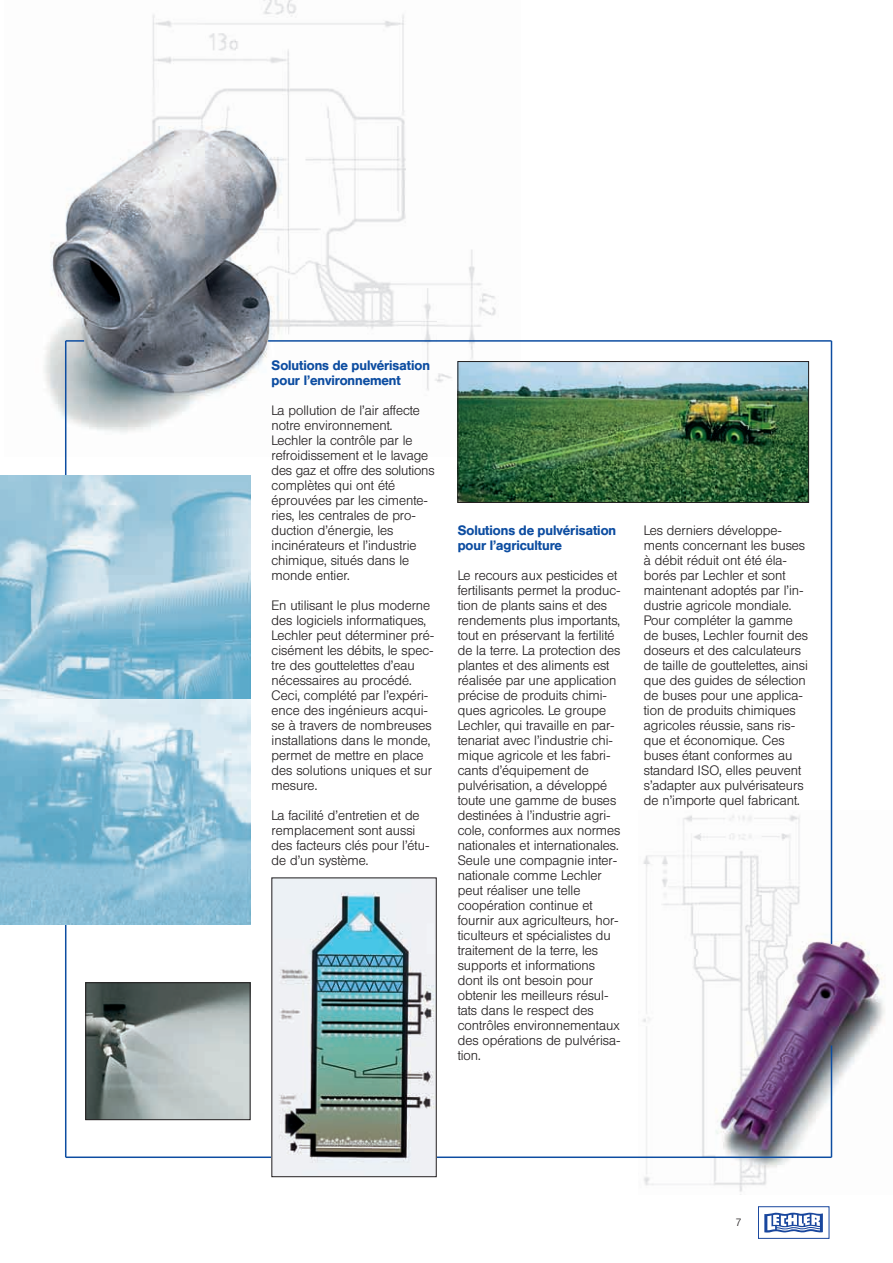
<style>
.page{position:relative;width:893px;height:1263px;background:#fff}
.page>*{position:absolute;margin:0;border:0;box-sizing:border-box;transform-origin:0 0}
.t1{font:300 13.5px/15px "Helvetica BQ";color:#231f20}
.t2{font:500 13.5px/15px "Helvetica BQ";color:#0d4da1}
.t3{font:300 10.5px "Helvetica BQ";color:#231f20}
</style>
<div class="page">
<img style="left:638px;top:810px;width:247px;height:382px">
<img style="left:44px;top:0;width:452px;height:456px">
<div style="left:758px;top:1206px;width:71px;height:33px;border:1px solid #18469d"></div>
<svg style="left:764px;top:1212px;width:58px;height:21px"></svg>
<img style="left:87px;top:985px;width:161px;height:133px">
<div style="left:85px;top:983px;width:165px;height:137px;border:1px solid #231f20"></div>
<img style="left:460px;top:363px;width:346px;height:138px">
<div style="left:458px;top:361px;width:350px;height:142px;border:1px solid #231f20"></div>
<hr style="left:66px;top:1157px;width:239px;height:1px;background:#0d4da1">
<hr style="left:375px;top:1157px;width:456px;height:1px;background:#0d4da1">
<svg style="left:66px;top:340px;width:18px;height:2px"></svg>
<hr style="left:65px;top:341px;width:1px;height:816px;background:#0d4da1">
<hr style="left:830px;top:1045px;width:2px;height:112px;background:#0d4da1">
<hr style="left:830px;top:341px;width:2px;height:603px;background:#0d4da1">
<hr style="left:268px;top:340px;width:563px;height:2px;background:#0d4da1">
<img style="left:0;top:475px;width:250px;height:225px">
<svg style="left:0;top:700px;width:250px;height:225px;background:#9bc8dc"></svg>
<img style="left:273px;top:880px;width:161px;height:295px">
<p class="t2" style="left:271px;top:359px;width:160px">Solutions de pulvérisation pour l’environnement</p>
<p class="t1" style="left:271px;top:404px;width:164px">La pollution de l’air affecte notre environnement.<br>Lechler la contrôle par le refroidissement et le lavage des gaz et offre des solutions complètes qui ont été éprouvées par les cimente&shy;ries, les centrales de pro&shy;duction d’énergie, les incinérateurs et l’industrie chimique, situés dans le monde entier.</p>
<p class="t1" style="left:271px;top:599px;width:164px">En utilisant le plus moderne des logiciels informatiques,<br>Lechler peut déterminer pré&shy;cisément les débits, le spec&shy;tre des gouttelettes d’eau nécessaires au procédé.<br>Ceci, complété par l’expéri&shy;ence des ingénieurs acqui&shy;se à travers de nombreuses installations dans le monde, permet de mettre en place des solutions uniques et sur mesure.</p>
<p class="t1" style="left:271px;top:809px;width:159px">La facilité d’entretien et de remplacement sont aussi des facteurs clés pour l’étu&shy;de d’un système.</p>
<p class="t2" style="left:457px;top:524px;width:160px">Solutions de pulvérisation pour l’agriculture</p>
<p class="t1" style="left:457px;top:569px;width:164px">Le recours aux pesticides et fertilisants permet la produc&shy;tion de plants sains et des rendements plus importants, tout en préservant la fertilité de la terre. La protection des plantes et des aliments est réalisée par une application précise de produits chimi&shy;ques agricoles. Le groupe<br>Lechler, qui travaille en par&shy;tenariat avec l’industrie chi&shy;mique agricole et les fabri&shy;cants d’équipement de pulvérisation, a développé toute une gamme de buses destinées à l’industrie agri&shy;cole, conformes aux normes nationales et internationales.<br>Seule une compagnie inter&shy;nationale comme Lechler peut réaliser une telle coopération continue et fournir aux agriculteurs, hor&shy;ticulteurs et spécialistes du traitement de la terre, les supports et informations dont ils ont besoin pour obtenir les meilleurs résul&shy;tats dans le respect des contrôles environnementaux des opérations de pulvérisa&shy;tion.</p>
<p class="t1" style="left:644px;top:524px;width:165px">Les derniers développe&shy;ments concernant les buses à débit réduit ont été éla&shy;borés par Lechler et sont maintenant adoptés par l’in&shy;dustrie agricole mondiale.<br>Pour compléter la gamme de buses, Lechler fournit des doseurs et des calculateurs de taille de gouttelettes, ainsi que des guides de sélection de buses pour une applica&shy;tion de produits chimiques agricoles réussie, sans ris&shy;que et économique. Ces buses étant conformes au standard ISO, elles peuvent s’adapter aux pulvérisateurs de n’importe quel fabricant.</p>
<p class="t3" style="left:735px;top:1218px;width:7px">7</p>
</div>
